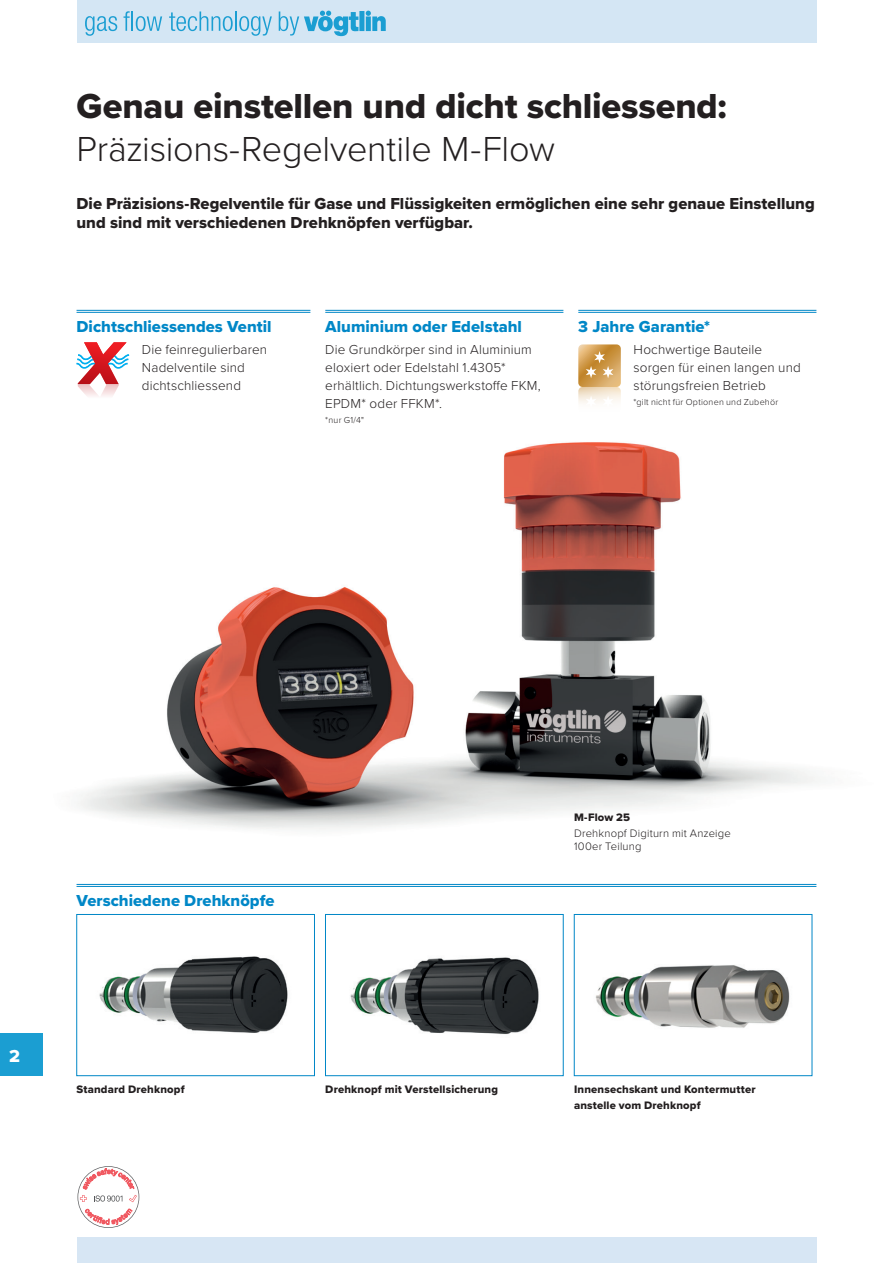
<style>
.page{position:relative;width:893px;height:1263px;background:#fff}
.page>*{position:absolute;margin:0;border:0;box-sizing:border-box;transform-origin:0 0}
.t1{font:36px "Proxima Nova Extrabld";letter-spacing:-.005em;color:#231f20}
.t2{font:300 36px "Proxima Nova";letter-spacing:-.005em;color:#231f20}
.t3{font:18px "Proxima Nova Extrabld";color:#fff}
.t4{font:16.5px/19.8px "Proxima Nova Extrabld";color:#231f20}
.t5{font:16.5px "Proxima Nova Extrabld";color:#0087c7}
.t6{font:300 13.5px/18px "Proxima Nova";letter-spacing:.01em;color:#231f20}
.t7{font:11.25px/15.6px "Proxima Nova Extrabld";letter-spacing:.015em;color:#231f20}
.t8{font:300 11.25px/13.5px "Proxima Nova";letter-spacing:.015em;color:#231f20}
.t9{font:300 9px "Proxima Nova";letter-spacing:.025em;color:#231f20}
</style>
<div class="page">
<img style="left:42px;top:309px;width:775px;height:768px">
<img style="left:79px;top:916px;width:234px;height:158px">
<div style="left:77px;top:914px;width:238px;height:162px;border:1px solid #0087c7"></div>
<img style="left:576px;top:916px;width:234px;height:158px">
<div style="left:574px;top:914px;width:238px;height:162px;border:1px solid #0087c7"></div>
<img style="left:327px;top:916px;width:234px;height:158px">
<div style="left:325px;top:914px;width:238px;height:162px;border:1px solid #0087c7"></div>
<hr style="left:77px;top:310px;width:233px;height:1px;background:#0087c7">
<hr style="left:77px;top:312px;width:233px;height:1px;background:#0087c7">
<hr style="left:77px;top:884px;width:739px;height:1px;background:#0087c7">
<hr style="left:77px;top:886px;width:739px;height:1px;background:#0087c7">
<svg style="left:78px;top:1166px;width:61px;height:62px"></svg>
<div style="left:77px;top:1237px;width:739px;height:26px;background:#d7e6f4"></div>
<hr style="left:325px;top:310px;width:238px;height:1px;background:#0087c7">
<hr style="left:325px;top:312px;width:238px;height:1px;background:#0087c7">
<hr style="left:578px;top:310px;width:238px;height:1px;background:#0087c7">
<hr style="left:578px;top:312px;width:238px;height:1px;background:#0087c7">
<svg style="left:578px;top:344px;width:43px;height:85px"></svg>
<svg style="left:75px;top:342px;width:56px;height:84px"></svg>
<div style="left:77px;top:0;width:739px;height:43px;background:#d4e6f4"></div>
<svg style="left:85px;top:16px;width:32px;height:20px"></svg>
<svg style="left:124px;top:11px;width:38px;height:20px"></svg>
<svg style="left:169px;top:11px;width:64px;height:20px"></svg>
<hr style="left:235px;top:11px;width:2px;height:20px;background:#1b9ed2">
<svg style="left:239px;top:16px;width:33px;height:20px"></svg>
<svg style="left:279px;top:11px;width:107px;height:25px"></svg>
<div style="left:0;top:1033px;width:42px;height:43px;background:#1b9ed2"></div>
<h1 class="t1" style="left:77px;top:79px;width:652px">Genau einstellen und dicht schliessend:</h1>
<h1 class="t2" style="left:77px;top:122px;width:480px">Präzisions-Regelventile M-Flow</h1>
<p class="t4" style="left:77px;top:193px;width:740px">Die Präzisions-Regelventile für Gase und Flüssigkeiten ermöglichen eine sehr genaue Einstellung und sind mit verschiedenen Drehknöpfen verfügbar.</p>
<p class="t5" style="left:77px;top:314px;width:197px">Dichtschliessendes Ventil</p>
<p class="t6" style="left:142px;top:340px;width:127px">Die feinregulierbaren<br>Nadelventile sind dichtschliessend</p>
<p class="t5" style="left:325px;top:314px;width:198px">Aluminium oder Edelstahl</p>
<p class="t6" style="left:325px;top:340px;width:217px">Die Grundkörper sind in Aluminium eloxiert oder Edelstahl 1.4305* erhältlich. Dichtungswerkstoffe FKM,<br>EPDM* oder FFKM*.</p>
<p class="t9" style="left:325px;top:413px;width:40px">*nur G1/4"</p>
<p class="t5" style="left:578px;top:314px;width:133px">3 Jahre Garantie*</p>
<p class="t6" style="left:634px;top:340px;width:169px">Hochwertige Bauteile sorgen für einen langen und störungsfreien Betrieb</p>
<p class="t9" style="left:634px;top:395px;width:146px">*gilt nicht für Optionen und Zubehör</p>
<h2 class="t3" style="left:9px;top:1043px;width:12px">2</h2>
<p class="t5" style="left:77px;top:888px;width:200px">Verschiedene Drehknöpfe</p>
<p class="t7" style="left:574px;top:809px;width:58px">M-Flow 25</p>
<p class="t8" style="left:574px;top:826px;width:158px">Drehknopf Digiturn mit Anzeige<br>100er Teilung</p>
<p class="t7" style="left:77px;top:1081px;width:110px">Standard Drehknopf</p>
<p class="t7" style="left:325px;top:1081px;width:174px">Drehknopf mit Verstellsicherung</p>
<p class="t7" style="left:574px;top:1081px;width:183px">Innensechskant und Kontermutter anstelle vom Drehknopf</p>
</div>
